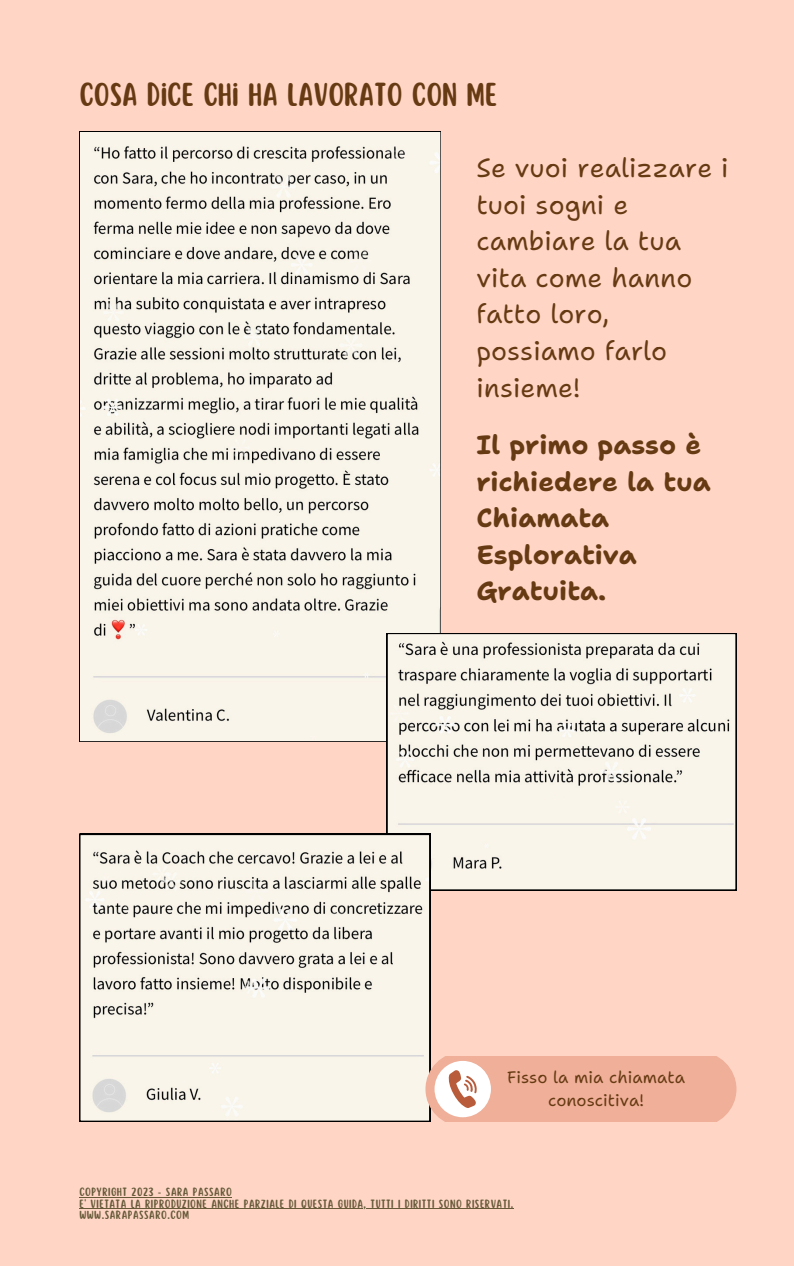
<style>
.page{position:relative;width:794px;height:1266px;background:#fff}
.page>*{position:absolute;margin:0;border:0;box-sizing:border-box;transform-origin:0 0}
.t1{font:29.03px "Scripter";color:#663a12}
.t2{font:26.33px/36.6px "Shantell Sans";color:#663a12}
.t3{font:700 26.33px/36.6px "Shantell Sans";color:#663a12}
.t4{font:16.58px/23.2px "Shantell Sans";color:#663a12;text-align:center}
.t5{font:10.5px "Scripter";letter-spacing:.05em;color:#655938}
</style>
<div class="page">
<div style="left:0;top:0;width:793px;height:1266px;background:#ffd6c6"></div>
<svg style="left:79px;top:131px;width:361px;height:611px"></svg>
<svg style="left:386px;top:633px;width:350px;height:257px"></svg>
<svg style="left:79px;top:834px;width:351px;height:287px"></svg>
<svg style="left:425px;top:1056px;width:310px;height:65px"></svg>
<hr style="left:79px;top:1197px;width:153px;height:1px;background:#655938">
<hr style="left:79px;top:1208px;width:434px;height:1px;background:#655938">
<h2 class="t1" style="left:79px;top:80px;width:419px">COSA DICE CHI HA LAVORATO CON ME</h2>
<p class="t2" style="left:476px;top:150px;width:250px">Se vuoi realizzare i tuoi sogni e cambiare la tua vita come hanno fatto loro, possiamo farlo insieme!</p>
<p class="t3" style="left:476px;top:426px;width:235px">Il primo passo è richiedere la tua<br>Chiamata<br>Esplorativa<br>Gratuita.</p>
<p class="t4" style="left:506px;top:1066px;width:179px">Fisso la mia chiamata conoscitiva!</p>
<p class="t5" style="left:79px;top:1186px;width:154px">COPYRIGHT 2023 - SARA PASSARO</p>
<p class="t5" style="left:79px;top:1198px;width:435px">E' VIETATA LA RIPRODUZIONE ANCHE PARZIALE DI QUESTA GUIDA, TUTTI I DIRITTI SONO RISERVATI.</p>
<h3 class="t5" style="left:79px;top:1209px;width:111px">WWW.SARAPASSARO.COM</h3>
</div>
